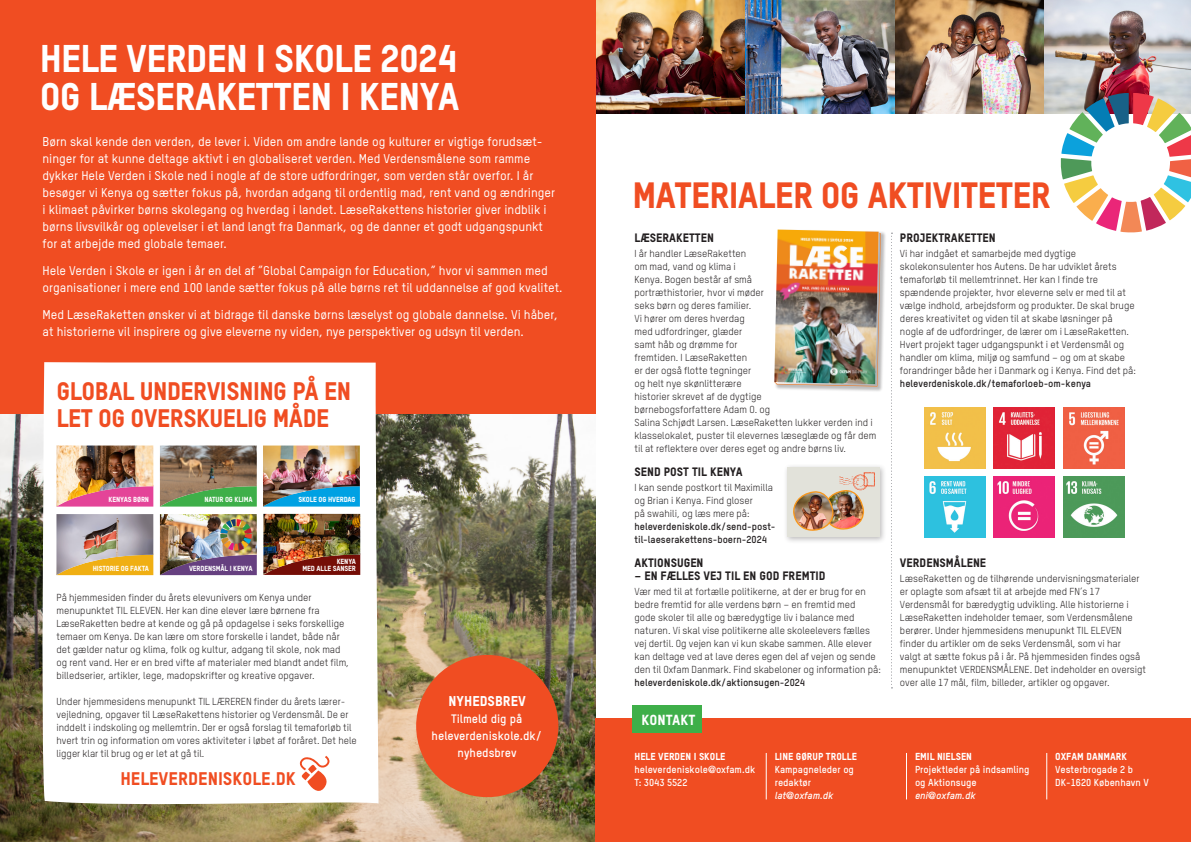
<style>
.page{position:relative;width:1191px;height:842px;background:#fff}
.page>*{position:absolute;margin:0;border:0;box-sizing:border-box;transform-origin:0 0}
.t1{font:38px/38px "Oxfam TSTARPRO Headline";letter-spacing:-.02em;color:#fff}
.t2{font:36px "Oxfam TSTARPRO Headline";letter-spacing:-.02em;color:#f04d22}
.t3{font:25px/27px "Oxfam TSTARPRO Headline";letter-spacing:-.02em;color:#f04d22}
.Mellemrubrik{font:18px "Oxfam TSTARPRO Headline";color:#f04d22}
.Rubrikker{font:14.4px "Oxfam TSTARPRO Headline";color:#fff}
.Brødtekst{font:14px "Oxfam TSTARPRO Headline";color:#fff}
.t4{font:500 12.5px/17px "Oxfam TSTARPRO";color:#fff}
.Mellemrubrik-2{font:12px "Oxfam TSTARPRO Headline";color:#231f20}
.Brødtekst-2{font:700 12px/17px "Oxfam TSTARPRO";color:#fff;text-align:center}
.Brødtekst-3{font:10px/13px "Oxfam TSTARPRO";color:#231f20}
.Brødtekst-4{font:700 10px/13px "Oxfam TSTARPRO";color:#fff}
.Brødtekst-5{font:10px "Oxfam TSTARPRO Headline";color:#fff}
.Brødtekst-6{font:700 10px "Oxfam TSTARPRO";color:#231f20}
.Brødtekst-7{font:italic 700 10px "Oxfam TSTARPRO";color:#fff}
.Rubrik_neutral{font:7.3px "Oxfam TSTARPRO Headline";letter-spacing:-.02em;color:#fff}
.s1{font-weight:700}
.s2{font-family:"Helvetica Neue"}
.s3{font-family:"Oxfam TSTARPRO Headline";font-weight:400}
</style>
<div class="page">
<img style="left:0;top:413px;width:595px;height:429px">
<div style="left:0;top:0;width:595px;height:413px;background:#f04d22"></div>
<svg style="left:40px;top:362px;width:338px;height:447px"></svg>
<svg style="left:891px;top:233px;width:1px;height:455px"></svg>
<div style="left:595px;top:719px;width:596px;height:123px;background:#f04d22"></div>
<svg style="left:300px;top:756px;width:30px;height:39px"></svg>
<div style="left:632px;top:705px;width:70px;height:28px;background:#3eaf49"></div>
<img style="left:596px;top:0;width:595px;height:114px">
<svg style="left:1060px;top:93px;width:131px;height:139px"></svg>
<hr style="left:1046px;top:753px;width:1px;height:46px;background:#fff">
<hr style="left:906px;top:753px;width:1px;height:46px;background:#fff">
<hr style="left:765px;top:753px;width:1px;height:46px;background:#fff">
<div style="left:774px;top:230px;width:113px;height:163px;background:#231f20;opacity:.3"></div>
<img style="left:774px;top:230px;width:107px;height:156px">
<img style="left:924px;top:407px;width:61px;height:61px">
<img style="left:1063px;top:408px;width:61px;height:60px">
<img style="left:1063px;top:477px;width:61px;height:61px">
<img style="left:993px;top:477px;width:61px;height:61px">
<img style="left:924px;top:477px;width:61px;height:61px">
<img style="left:993px;top:407px;width:61px;height:61px">
<div style="left:783px;top:464px;width:103px;height:80px;background:#231f20;opacity:.3"></div>
<div style="left:787px;top:467px;width:92px;height:70px;background:#e2e2da"></div>
<img style="left:793px;top:472px;width:82px;height:59px">
<div style="left:416px;top:655px;width:142px;height:142px;background:#f04d22;border-radius:50%"></div>
<img style="left:56px;top:445px;width:97px;height:62px">
<img style="left:56px;top:514px;width:97px;height:61px">
<img style="left:160px;top:445px;width:97px;height:62px">
<img style="left:263px;top:514px;width:97px;height:61px">
<img style="left:263px;top:445px;width:97px;height:62px">
<img style="left:160px;top:514px;width:97px;height:61px">
<p class="t1" style="left:40px;top:36px;width:421px">HELE VERDEN I SKOLE 2024<br>OG LÆSERAKETTEN I KENYA</p>
<p class="t4" style="left:43px;top:132px;width:514px">Børn skal kende den verden, de lever i. Viden om andre lande og kulturer er vigtige forudsæt&shy;ninger for at kunne deltage aktivt i en globaliseret verden. Med Verdensmålene som ramme dykker Hele Verden i Skole ned i nogle af de store udfordringer, som verden står overfor. I år besøger vi Kenya og sætter fokus på, hvordan adgang til ordentlig mad, rent vand og ændringer i klimaet påvirker børns skolegang og hverdag i landet. LæseRakettens historier giver indblik i børns livsvilkår og oplevelser i et land langt fra Danmark, og de danner et godt udgangspunkt for at arbejde med globale temaer.</p>
<p class="t4" style="left:43px;top:261px;width:521px">Hele Verden i Skole er igen i år en del af ”Global Campaign for Education,” hvor vi sammen med organisationer i mere end 100 lande sætter fokus på alle børns ret til uddannelse af god kvalitet.</p>
<p class="t4" style="left:43px;top:305px;width:517px">Med LæseRaketten ønsker vi at bidrage til danske børns læselyst og globale dannelse. Vi håber, at historierne vil inspirere og give eleverne ny viden, nye perspektiver og udsyn til verden.</p>
<p class="t3" style="left:56px;top:375px;width:296px">GLOBAL UNDERVISNING PÅ EN<br>LET OG OVERSKUELIG MÅDE</p>
<p class="Rubrik_neutral" style="left:109px;top:494px;width:42px">KENYAS BØRN</p>
<p class="Rubrik_neutral" style="left:93px;top:563px;width:58px">HISTORIE OG FAKTA</p>
<p class="Rubrik_neutral" style="left:204px;top:494px;width:50px">NATUR OG KLIMA</p>
<p class="Rubrik_neutral" style="left:189px;top:563px;width:65px">VERDENSMÅL I KENYA</p>
<p class="Rubrik_neutral" style="left:298px;top:494px;width:59px">SKOLE OG HVERDAG</p>
<p class="Rubrik_neutral" style="left:337px;top:555px;width:21px">KENYA</p>
<p class="Rubrik_neutral" style="left:302px;top:563px;width:55px">MED ALLE SANSER</p>
<p class="Brødtekst-3" style="left:56px;top:590px;width:294px">På hjemmesiden finder du årets elevunivers om Kenya under menupunktet TIL ELEVEN. Her kan dine elever lære børnene fra LæseRaketten bedre at kende og gå på opdagelse i seks forskellige temaer om Kenya. De kan lære om store forskelle i landet, både når det gælder natur og klima, folk og kultur, adgang til skole, nok mad og rent vand. Her er en bred vifte af materialer med blandt andet film, billedserier, artikler, lege, madopskrifter og kreative opgaver.</p>
<p class="Brødtekst-3" style="left:56px;top:694px;width:302px">Under hjemmesidens menupunkt TIL LÆREREN finder du årets lærer&shy;vejledning, opgaver til LæseRakettens historier og Verdensmål. De er inddelt i indskoling og mellemtrin. Der er også forslag til temaforløb til hvert trin og information om vores aktiviteter i løbet af foråret. Det hele ligger klar til brug og er let at gå til.</p>
<p class="Mellemrubrik" style="left:120px;top:764px;width:177px">HELEVERDENISKOLE.DK</p>
<p class="Brødtekst" style="left:448px;top:690px;width:79px">NYHEDSBREV</p>
<p class="Brødtekst-2" style="left:431px;top:709px;width:112px">Tilmeld dig på heleverdeniskole.dk/ nyhedsbrev</p>
<p class="t2" style="left:632px;top:168px;width:420px">MATERIALER OG AKTIVITETER</p>
<p class="Mellemrubrik-2" style="left:634px;top:229px;width:81px">LÆSERAKETTEN</p>
<p class="Brødtekst-3" style="left:634px;top:246px;width:243px">I år handler LæseRaketten<br>om mad, vand og klima i<br>Kenya. Bogen består af små<br>portræthistorier, hvor vi møder<br>seks børn og deres familier.<br>Vi hører om deres hverdag<br>med udfordringer, glæder<br>samt håb og drømme for<br>fremtiden. I LæseRaketten<br>er der også flotte tegninger<br>og helt nye skønlitterære<br>historier skrevet af de dygtige<br>børnebogsforfattere Adam O. og<br>Salina Schjødt Larsen. LæseRaketten lukker verden ind i klasselokalet, puster til elevernes læseglæde og får dem til at reflektere over deres eget og andre børns liv.</p>
<p class="Mellemrubrik-2" style="left:634px;top:463px;width:110px">SEND POST TIL KENYA</p>
<p class="Brødtekst-3" style="left:634px;top:480px;width:143px">I kan sende postkort til Maximilla og Brian i Kenya. Find gloser<br>på swahili, og læs mere på: <span class="s1">heleverdeniskole.dk/send-post&shy;til-laeserakettens-boern-2024</span></p>
<p class="Mellemrubrik-2" style="left:634px;top:554px;width:71px">AKTIONSUGEN</p>
<p class="Mellemrubrik-2" style="left:634px;top:567px;width:192px">– EN FÆLLES VEJ TIL EN GOD FREMTID</p>
<p class="Brødtekst-3" style="left:634px;top:584px;width:233px">Vær med til at fortælle politikerne, at der er brug for en</p>
<p class="Brødtekst-3" style="left:634px;top:597px;width:223px">bedre fremtid for alle verdens børn – en fremtid med</p>
<p class="Brødtekst-3" style="left:634px;top:610px;width:248px">gode skoler til alle og bæredygtige liv i balance med naturen. Vi skal vise politikerne alle skoleelevers fælles vej dertil. Og vejen kan vi kun skabe sammen. Alle elever kan deltage ved at lave deres egen del af vejen og sende den til Oxfam Danmark. Find skabeloner og information på:</p>
<p class="Brødtekst-6" style="left:634px;top:675px;width:172px">heleverdeniskole.dk/aktionsugen-2024</p>
<p class="Mellemrubrik-2" style="left:900px;top:229px;width:97px">PROJEKTRAKETTEN</p>
<p class="Brødtekst-3" style="left:900px;top:246px;width:237px">Vi har indgået et samarbejde med dygtige skolekonsulenter hos Autens. De har udviklet årets temaforløb til mellemtrinnet. Her kan I finde tre spændende projekter, hvor eleverne selv er med til at vælge indhold, arbejdsform og produkter. De skal bruge deres kreativitet og viden til at skabe løsninger på nogle af de udfordringer, de lærer om i LæseRaketten.<br>Hvert projekt tager udgangspunkt i et Verdensmål og handler om klima, miljø og samfund – og om at skabe forandringer både her i Danmark og i Kenya. Find det på: <span class="s1">heleverdeniskole.dk/temaforloeb-om-kenya</span></p>
<p class="Mellemrubrik-2" style="left:900px;top:554px;width:88px">VERDENSMÅLENE</p>
<p class="Brødtekst-3" style="left:900px;top:571px;width:248px">LæseRaketten og de tilhørende undervisningsmaterialer er oplagte som afsæt til at arbejde med FN’s 17<br>Verdensmål for bæredygtig udvikling. Alle historierne i LæseRaketten indeholder temaer, som Verdensmålene berører. Under hjemmesidens menupunkt TIL ELEVEN finder du artikler om de seks Verdensmål, som vi har<br>valgt at sætte fokus på i år. På hjemmesiden findes også menupunktet VERDENSMÅLENE. Det indeholder en oversigt over alle 17 mål, film, billeder, artikler og opgaver.</p>
<p class="Rubrikker" style="left:641px;top:709px;width:55px">KONTAKT</p>
<p class="Brødtekst-5" style="left:634px;top:749px;width:93px">HELE VERDEN I SKOLE</p>
<p class="Brødtekst-4" style="left:634px;top:762px;width:122px">heleverdeniskole<span class="s2">@</span>oxfam.dk</p>
<p class="Brødtekst-4" style="left:634px;top:775px;width:54px">T: 3043 5522</p>
<p class="Brødtekst-5" style="left:774px;top:749px;width:84px">LINE GØRUP TROLLE</p>
<p class="Brødtekst-4" style="left:774px;top:762px;width:81px">Kampagneleder og</p>
<p class="Brødtekst-4" style="left:774px;top:775px;width:38px">redaktør</p>
<p class="Brødtekst-7" style="left:774px;top:788px;width:60px">lat<span class="s2">@</span>oxfam.dk</p>
<p class="Brødtekst-5" style="left:915px;top:749px;width:59px">EMIL NIELSEN</p>
<p class="Brødtekst-4" style="left:915px;top:762px;width:116px">Projektleder på indsamling</p>
<p class="Brødtekst-4" style="left:915px;top:775px;width:63px">og Aktionsuge</p>
<p class="Brødtekst-7" style="left:915px;top:788px;width:62px">eni<span class="s2">@</span>oxfam.dk</p>
<p class="Brødtekst-4" style="left:1055px;top:749px;width:95px"><span class="s3">OXFAM DANMARK<br></span>Vesterbrogade 2 b<br>DK-1620 København V</p>
</div>
